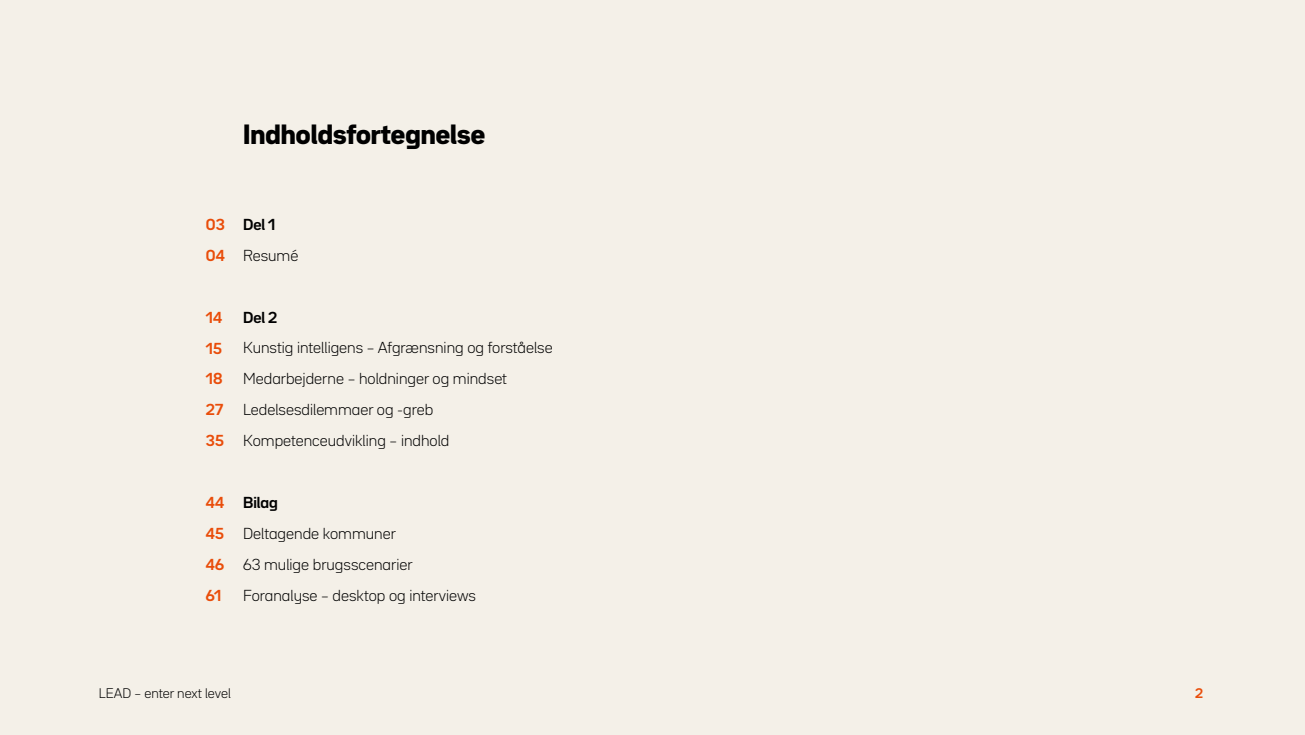
<style>
.page{position:relative;width:1305px;height:735px;background:#fff}
.page>*{position:absolute;margin:0;border:0;box-sizing:border-box;transform-origin:0 0}
.t1{font:900 24.5px "Bw Seido Raw";color:#000}
.t2{font:300 14px "Bw Seido Raw";color:#000}
.t3{font:700 14px "Bw Seido Raw";color:#e94d0a}
.t4{font:700 14px "Bw Seido Raw";color:#000}
.t5{font:300 12.25px "Bw Seido Raw";color:#000}
.t6{font:700 12.25px "Bw Seido Raw";color:#e94d0a}
</style>
<div class="page">
<div style="left:0;top:0;width:1305px;height:734px;background:#f4f0e8"></div>
<h1 class="t1" style="left:243px;top:117px;width:243px">Indholdsfortegnelse</h1>
<p class="t3" style="left:206px;top:215px;width:20px">03</p>
<p class="t3" style="left:206px;top:245px;width:20px">04</p>
<p class="t4" style="left:243px;top:215px;width:34px">Del 1</p>
<p class="t2" style="left:243px;top:246px;width:57px">Resumé</p>
<p class="t3" style="left:206px;top:307px;width:18px">14</p>
<p class="t3" style="left:206px;top:338px;width:17px">15</p>
<p class="t3" style="left:206px;top:369px;width:18px">18</p>
<p class="t3" style="left:206px;top:400px;width:19px">27</p>
<p class="t3" style="left:206px;top:431px;width:19px">35</p>
<p class="t3" style="left:206px;top:493px;width:20px">44</p>
<p class="t3" style="left:206px;top:524px;width:20px">45</p>
<p class="t3" style="left:206px;top:555px;width:20px">46</p>
<p class="t3" style="left:206px;top:586px;width:17px">61</p>
<p class="t4" style="left:243px;top:307px;width:36px">Del 2</p>
<p class="t2" style="left:243px;top:338px;width:311px">Kunstig intelligens – Afgrænsning og forståelse</p>
<p class="t2" style="left:243px;top:369px;width:265px">Medarbejderne – holdninger og mindset</p>
<p class="t2" style="left:243px;top:400px;width:192px">Ledelsesdilemmaer og -greb</p>
<p class="t2" style="left:243px;top:431px;width:208px">Kompetenceudvikling – indhold</p>
<p class="t4" style="left:243px;top:493px;width:36px">Bilag</p>
<p class="t2" style="left:243px;top:524px;width:154px">Deltagende kommuner</p>
<p class="t2" style="left:243px;top:555px;width:171px">63 mulige brugsscenarier</p>
<p class="t2" style="left:243px;top:586px;width:234px">Foranalyse – desktop og interviews</p>
<p class="t5" style="left:99px;top:684px;width:134px">LEAD – enter next level</p>
<p class="t6" style="left:1195px;top:684px;width:9px">2</p>
</div>
